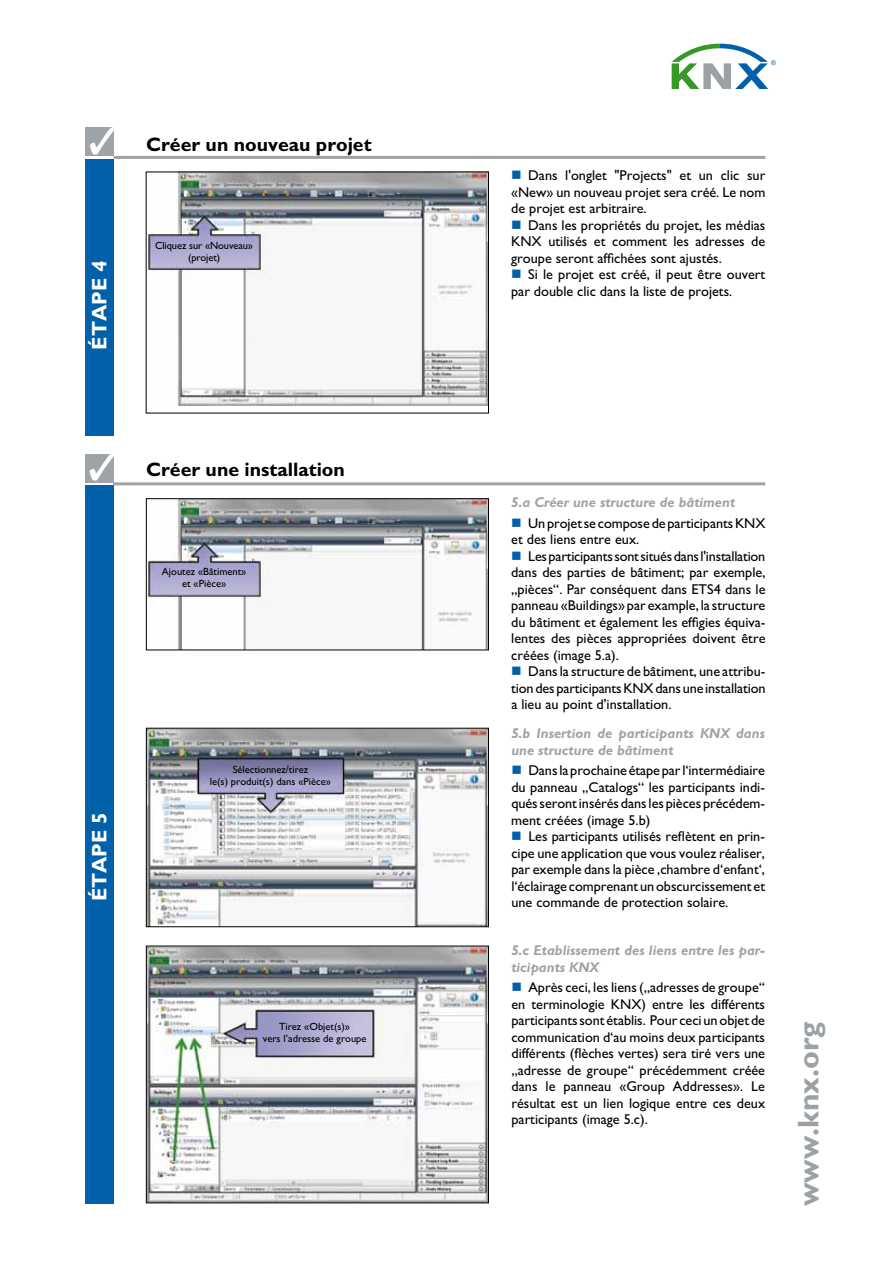
<style>
.page{position:relative;width:893px;height:1263px;background:#fff}
.page>*{position:absolute;margin:0;border:0;box-sizing:border-box;transform-origin:0 0}
.t1{font:700 30px "M Gill Sans";color:#9ba1a5}
.t2{font:700 21px "M Gill Sans";color:#fff}
.t3{font:700 19.5px "M Gill Sans";color:#000}
.t4{font:14.25px/16.5px "M Gill Sans";color:#000;text-align:justify}
.t5{font:italic 700 14.25px/16.5px "M Gill Sans";color:#9ea3a7}
.t6{font:10.5px/12px "M Gill Sans";color:#000;text-align:center}
.s1{color:#fff}
.s2{color:#0060a9}
</style>
<div class="page">
<svg style="left:672px;top:44px;width:104px;height:45px"></svg>
<hr style="left:114px;top:156px;width:651px;height:3px;background:#9ea3a7">
<div style="left:85px;top:128px;width:28px;height:28px;background:#9ea3a7"></div>
<hr style="left:113px;top:482px;width:652px;height:3px;background:#9ea3a7">
<div style="left:85px;top:454px;width:28px;height:28px;background:#9ea3a7"></div>
<div style="left:85px;top:159px;width:28px;height:276px;background:#0060a9"></div>
<div style="left:85px;top:485px;width:28px;height:718px;background:#0060a9"></div>
<img style="left:148px;top:174px;width:339px;height:231px">
<img style="left:148px;top:500px;width:339px;height:148px">
<div style="left:146px;top:498px;width:343px;height:152px;border:1px solid #000"></div>
<img style="left:148px;top:730px;width:339px;height:195px">
<div style="left:146px;top:728px;width:343px;height:199px;border:1px solid #000"></div>
<img style="left:148px;top:948px;width:339px;height:253px">
<div style="left:146px;top:946px;width:343px;height:257px;border:1px solid #000"></div>
<svg style="left:113px;top:454px;width:1px;height:27px"></svg>
<h3 class="t3" style="left:89px;top:133px;width:284px"><span class="s1">✓</span> Créer un nouveau projet</h3>
<h2 class="t2" style="left:88px;top:350px;width:91px;rotate:-90deg">ÉTAPE 4</h2>
<p class="t6" style="left:155px;top:240px;width:100px">Cliquez sur «Nouveau» (projet)</p>
<h3 class="t3" style="left:146px;top:459px;width:200px">Créer une installation</h3>
<p class="t6" style="left:162px;top:566px;width:86px">Ajoutez «Bâtiment» et «Pièce»</p>
<h2 class="t2" style="left:88px;top:901px;width:91px;rotate:-90deg">ÉTAPE 5</h2>
<p class="t6" style="left:210px;top:763px;width:123px">Sélectionnez/tirez<br>le(s) produit(s) dans «Pièce»</p>
<p class="t6" style="left:263px;top:1020px;width:105px">Tirez «Objet(s)»<br>vers l’adresse de groupe</p>
<p class="t4" style="left:511px;top:167px;width:256px"><span class="s2">■</span> Dans l'onglet "Projects" et un clic sur «New» un nouveau projet sera créé. Le nom de projet est arbitraire.</p>
<p class="t4" style="left:511px;top:217px;width:256px"><span class="s2">■</span> Dans les propriétés du projet, les médias KNX utilisés et comment les adresses de groupe seront affichées sont ajustés.</p>
<p class="t4" style="left:511px;top:266px;width:256px"><span class="s2">■</span> Si le projet est créé, il peut être ouvert par double clic dans la liste de projets.</p>
<p class="t5" style="left:511px;top:494px;width:226px">5.a Créer une structure de bâtiment</p>
<p class="t4" style="left:511px;top:515px;width:256px"><span class="s2">■</span> Un projetse compose de participantsKNX et des liens entre eux.</p>
<p class="t4" style="left:511px;top:548px;width:256px"><span class="s2">■</span> Lesparticipantssontsituésdansl'installation dans des parties de bâtiment; par exemple, „pièces“. Par conséquent dans ETS4 dans le panneau «Buildings» par example, la structure du bâtiment et également les effigies équiva&shy;lentes des pièces appropriées doivent être créées (image 5.a).</p>
<p class="t4" style="left:511px;top:663px;width:256px"><span class="s2">■</span> Dansla structure de bâtiment, une attribu&shy;tiondesparticipantsKNXdansune installation a lieu au point d'installation.</p>
<p class="t5" style="left:511px;top:725px;width:255px">5.b Insertion de participants KNX dans une structure de bâtiment</p>
<p class="t4" style="left:511px;top:762px;width:255px"><span class="s2">■</span> Dansla prochaine étape parl‘intermédiaire du panneau „Catalogs“ les participants indi&shy;quésserontinsérés dansles pièces précédem&shy;ment créées (image 5.b)</p>
<p class="t4" style="left:511px;top:828px;width:255px"><span class="s2">■</span> Les participants utilisés reflètent en prin&shy;cipe une application que vous voulez réaliser, par exemple dans la pièce ‚chambre d‘enfant‘, l‘éclairage comprenant unobscurcissement et une commande de protection solaire.</p>
<p class="t5" style="left:511px;top:942px;width:255px">5.c Etablissement des liens entre les par&shy;ticipants KNX</p>
<p class="t4" style="left:511px;top:979px;width:255px"><span class="s2">■</span> Après ceci, les liens („adresses de groupe‘‘ en terminologie KNX) entre les différents participantssont établis. Pour ceci unobjet de communication d‘au moins deux participants différents (flèches vertes) sera tiré vers une „adresse de groupe‘‘ précédemment créée dans le panneau «Group Addresses». Le résultat est un lien logique entre ces deux participants (image 5.c).</p>
<h1 class="t1" style="left:792px;top:1206px;width:186px;rotate:-90deg">www.knx.org</h1>
</div>
